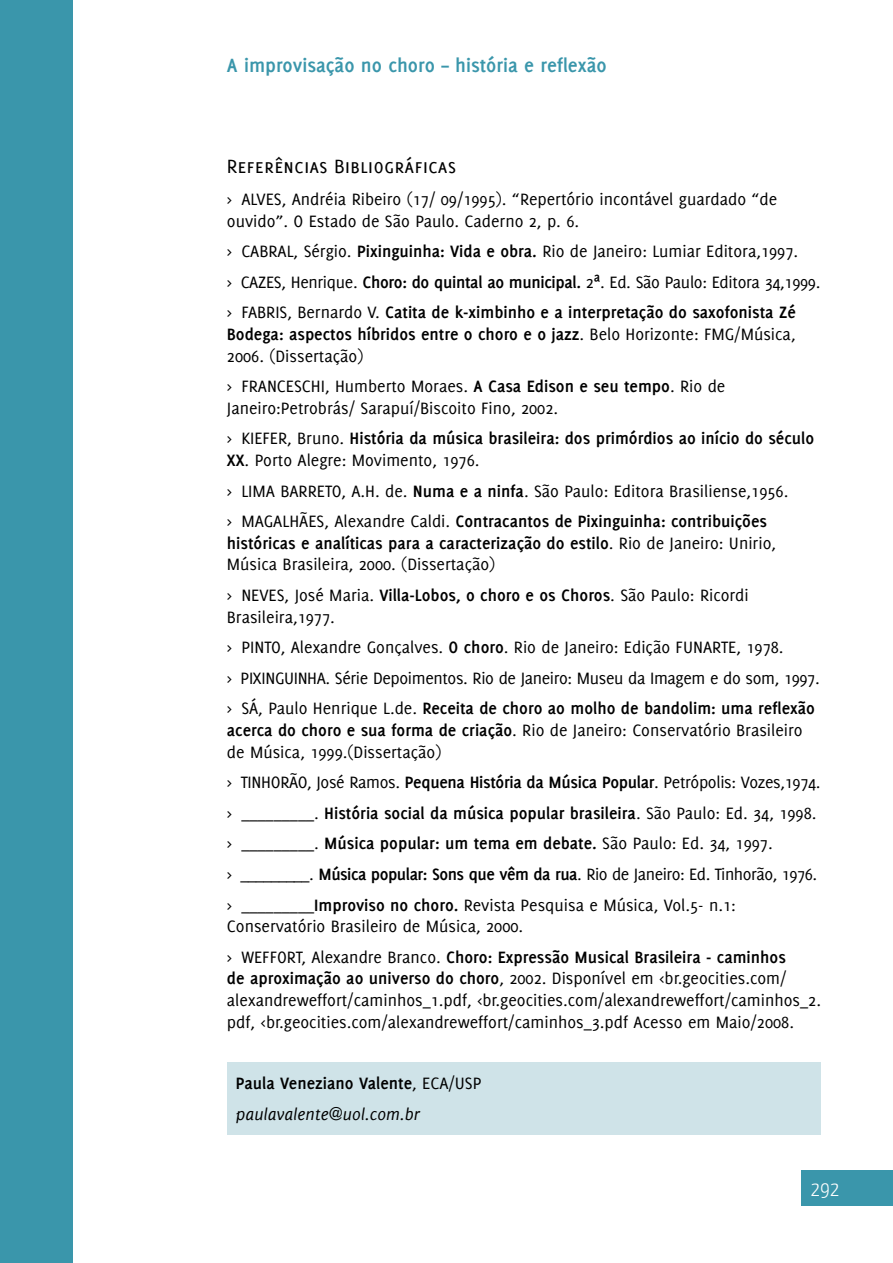
<style>
.page{position:relative;width:893px;height:1263px;background:#fff}
.page>*{position:absolute;margin:0;border:0;box-sizing:border-box;transform-origin:0 0}
.t1{font:700 21px "Delicious";color:#3a96ab}
.t2{font:21px "Delicious Small Caps";color:#000}
.t3{font:300 21px "Yanone Kaffeesatz";color:#fff}
.t4{font:18px/21.6px "Delicious";color:#000}
.t5{font:18px/30.6px "Delicious";letter-spacing:-.02em;color:#000}
.t6{font:700 18px/21.6px "Delicious";color:#000}
.t7{font:italic 18px/31.5px "Delicious";color:#000}
.s1{font-weight:700}
.s2{font-weight:400}
.s3{font-weight:700;font-style:normal}
.s4{font-style:normal}
</style>
<div class="page">
<div style="left:802px;top:1170px;width:91px;height:36px;background:#3a96ab"></div>
<div style="left:0;top:0;width:72px;height:1263px;background:#3a96ab"></div>
<div style="left:227px;top:1062px;width:594px;height:72px;background:#cfe3e8"></div>
<p class="t1" style="left:227px;top:53px;width:381px">A improvisação no choro – história e reflexão</p>
<p class="t2" style="left:227px;top:154px;width:231px">Referências Bibliográficas</p>
<p class="t4" style="left:227px;top:188px;width:552px">&gt; ALVES, Andréia Ribeiro (17/ 09/1995). “Repertório incontável guardado “de ouvido”. O Estado de São Paulo. Caderno 2, p. 6.</p>
<p class="t4" style="left:227px;top:236px;width:595px;line-height:30.6px">&gt; CABRAL, Sérgio. <span class="s1">Pixinguinha: Vida e obra.</span> Rio de Janeiro: Lumiar Editora,1997.<br>&gt; CAZES, Henrique. <span class="s1">Choro: do quintal ao municipal.</span> 2<span class="s1">ª</span>. Ed. São Paulo: Editora 34,1999. &gt; FABRIS, Bernardo V. <span class="s1">Catita de k-ximbinho e a interpretação do saxofonista Zé</span></p>
<p class="t4" style="left:227px;top:323px;width:570px"><span class="s1">Bodega: aspectos híbridos entre o choro e o jazz</span>. Belo Horizonte: FMG/Música,<br>2006. (Dissertação)</p>
<p class="t4" style="left:227px;top:375px;width:500px">&gt; FRANCESCHI, Humberto Moraes. <span class="s1">A Casa Edison e seu tempo</span>. Rio de<br>Janeiro:Petrobrás/ Sarapuí/Biscoito Fino, 2002.</p>
<p class="t6" style="left:227px;top:427px;width:589px"><span class="s2">&gt; KIEFER, Bruno.</span> História da música brasileira: dos primórdios ao início do século<br>XX<span class="s2">. Porto Alegre: Movimento, 1976.</span></p>
<p class="t4" style="left:227px;top:475px;width:563px;line-height:30.6px">&gt; LIMA BARRETO, A.H. de. <span class="s1">Numa e a ninfa</span>. São Paulo: Editora Brasiliense,1956. &gt; MAGALHÃES, Alexandre Caldi. <span class="s1">Contracantos de Pixinguinha: contribuições</span></p>
<p class="t4" style="left:227px;top:532px;width:551px"><span class="s1">históricas e analíticas para a caracterização do estilo</span>. Rio de Janeiro: Unirio,<br>Música Brasileira, 2000. (Dissertação)</p>
<p class="t4" style="left:227px;top:584px;width:523px">&gt; NEVES, José Maria. <span class="s1">Villa-Lobos, o choro e os Choros</span>. São Paulo: Ricordi<br>Brasileira,1977.</p>
<p class="t5" style="left:227px;top:632px;width:594px">&gt; PINTO, Alexandre Gonçalves. <span class="s1">O choro</span>. Rio de Janeiro: Edição FUNARTE, 1978.<br>&gt; PIXINGUINHA. Série Depoimentos. Rio de Janeiro: Museu da Imagem e do som, 1997. &gt; SÁ, Paulo Henrique L.de. <span class="s1">Receita de choro ao molho de bandolim: uma reflexão</span></p>
<p class="t4" style="left:227px;top:719px;width:577px"><span class="s1">acerca do choro e sua forma de criação</span>. Rio de Janeiro: Conservatório Brasileiro de Música, 1999.(Dissertação)</p>
<p class="t5" style="left:227px;top:767px;width:595px">&gt; TINHORÃO, José Ramos. <span class="s1">Pequena História da Música Popular</span>. Petrópolis: Vozes,1974. &gt; _________. <span class="s1">História social da música popular brasileira</span>. São Paulo: Ed. 34, 1998. &gt; _________. <span class="s1">Música popular: um tema em debate.</span> São Paulo: Ed. 34, 1997.<br>&gt; _________. <span class="s1">Música popular: Sons que vêm da rua</span>. Rio de Janeiro: Ed. Tinhorão, 1976. &gt; _________<span class="s1">Improviso no choro.</span> Revista Pesquisa e Música, Vol.5- n.1:</p>
<p class="t4" style="left:227px;top:911px;width:560px;line-height:30.6px">Conservatório Brasileiro de Música, 2000.<br>&gt; WEFFORT, Alexandre Branco. <span class="s1">Choro: Expressão Musical Brasileira - caminhos</span></p>
<p class="t4" style="left:227px;top:967px;width:596px"><span class="s1">de aproximação ao universo do choro</span>, 2002. Disponível em &lt;br.geocities.com/ alexandreweffort/caminhos_1.pdf, &lt;br.geocities.com/alexandreweffort/caminhos_2. pdf, &lt;br.geocities.com/alexandreweffort/caminhos_3.pdf Acesso em Maio/2008.</p>
<p class="t7" style="left:236px;top:1067px;width:247px"><span class="s3">Paula Veneziano Valente</span><span class="s4">, ECA/USP </span>paulavalente@uol.com.br</p>
<p class="t3" style="left:811px;top:1175px;width:30px">292</p>
</div>
